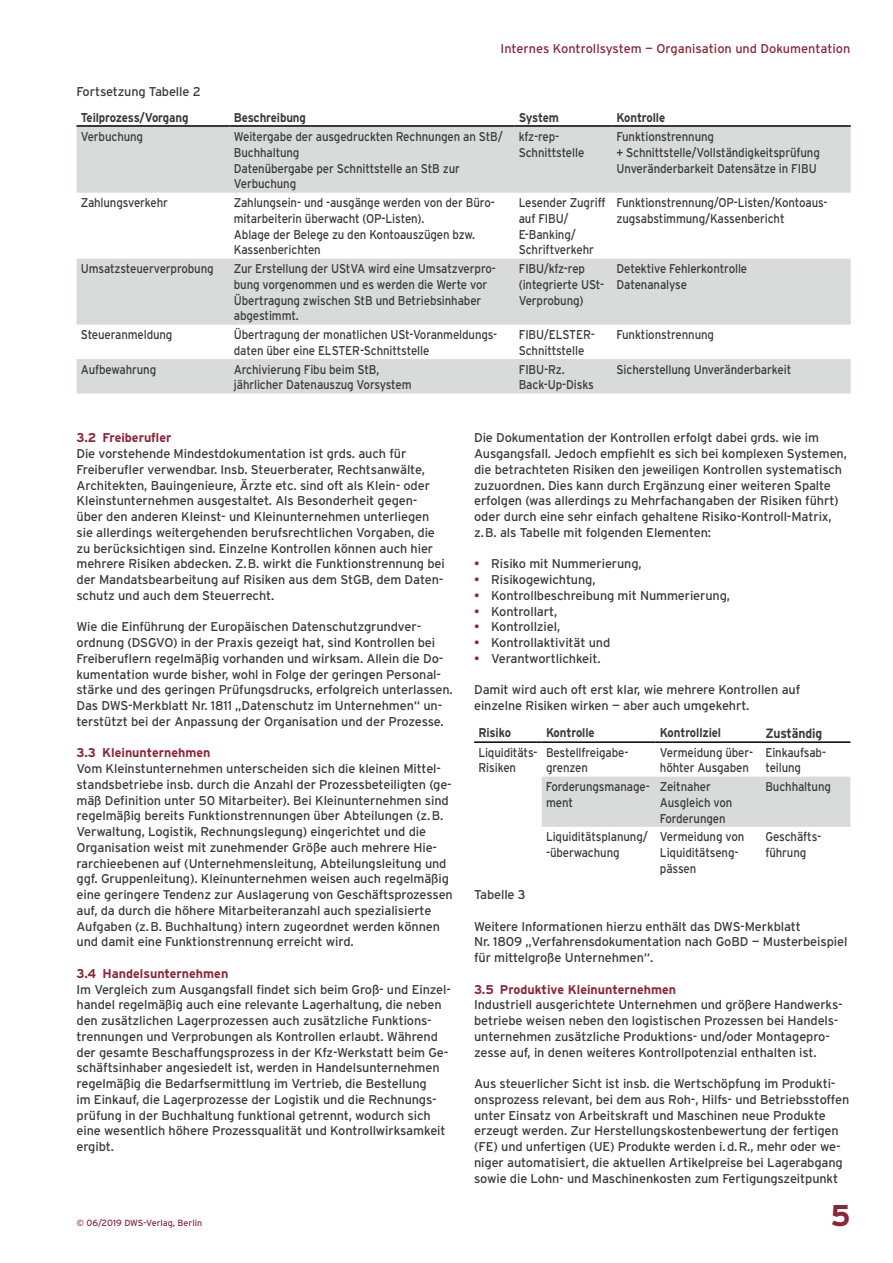
<style>
.page{position:relative;width:893px;height:1263px;background:#fff}
.page>*{position:absolute;margin:0;border:0;box-sizing:border-box;transform-origin:0 0}
.t1{font:700 30px "Interstate";color:#8a2637}
.t2{font:700 13.5px "Interstate";letter-spacing:-.01em;color:#3a3a39;scale:.9 1}
.t3{font:12.75px/15.8px "Interstate";letter-spacing:-.01em;color:#3a3a39}
.t4{font:12.75px/15.8px "Interstate";letter-spacing:-.01em;color:#3a3a39;scale:.9 1}
.t5{font:700 12.75px "Interstate";color:#8a2637}
.t6{font:700 12.75px "Interstate";letter-spacing:-.01em;color:#3a3a39;scale:.9 1}
.t7{font:12.75px "Interstate";color:#8a2637}
.t8{font:9px "Interstate";color:#8a2637}
.s1{color:#8a2637}
</style>
<div class="page">
<div style="left:542px;top:777px;width:308px;height:50px;background:#d9dada"></div>
<hr style="left:542px;top:741px;width:114px;height:2px;background:#000">
<hr style="left:656px;top:741px;width:105px;height:2px;background:#000">
<hr style="left:761px;top:741px;width:89px;height:2px;background:#000">
<hr style="left:474px;top:741px;width:68px;height:2px;background:#000">
<svg style="left:77px;top:127px;width:774px;height:266px;fill:#d9dada"></svg>
<hr style="left:77px;top:125px;width:153px;height:2px;background:#000">
<hr style="left:230px;top:125px;width:284px;height:2px;background:#000">
<hr style="left:514px;top:125px;width:98px;height:2px;background:#000">
<hr style="left:612px;top:125px;width:239px;height:2px;background:#000">
<p class="t7" style="left:501px;top:40px;width:351px">Internes Kontrollsystem — Organisation und Dokumentation</p>
<p class="t3" style="left:77px;top:83px;width:126px">Fortsetzung Tabelle 2</p>
<p class="t6" style="left:81px;top:109px;width:121px">Teilprozess/Vorgang</p>
<p class="t6" style="left:234px;top:109px;width:82px">Beschreibung</p>
<p class="t6" style="left:519px;top:109px;width:46px">System</p>
<p class="t6" style="left:617px;top:109px;width:56px">Kontrolle</p>
<p class="t4" style="left:81px;top:129px;width:71px">Verbuchung</p>
<p class="t4" style="left:234px;top:129px;width:300px">Weitergabe der ausgedruckten Rechnungen an StB/<br>Buchhaltung<br>Datenübergabe per Schnittstelle an StB zur<br>Verbuchung</p>
<p class="t4" style="left:519px;top:129px;width:74px">kfz-rep-<br>Schnittstelle</p>
<p class="t4" style="left:617px;top:129px;width:227px">Funktionstrennung<br>+ Schnittstelle/Vollständigkeitsprüfung<br>Unveränderbarkeit Datensätze in FIBU</p>
<p class="t4" style="left:81px;top:195px;width:99px">Zahlungsverkehr</p>
<p class="t4" style="left:234px;top:195px;width:291px">Zahlungsein- und -ausgänge werden von der Büro&shy;mitarbeiterin überwacht (OP-Listen).<br>Ablage der Belege zu den Kontoauszügen bzw.<br>Kassenberichten</p>
<p class="t4" style="left:519px;top:195px;width:98px">Lesender Zugriff auf FIBU/<br>E-Banking/<br>Schriftverkehr</p>
<p class="t4" style="left:617px;top:195px;width:236px">Funktionstrennung/OP-Listen/Kontoaus&shy;zugsabstimmung/Kassenbericht</p>
<p class="t4" style="left:81px;top:261px;width:149px">Umsatzsteuerverprobung</p>
<p class="t4" style="left:234px;top:261px;width:293px">Zur Erstellung der UStVA wird eine Umsatzverpro&shy;bung vorgenommen und es werden die Werte vor Übertragung zwischen StB und Betriebsinhaber abgestimmt.</p>
<p class="t4" style="left:519px;top:261px;width:97px">FIBU/kfz-rep (integrierte USt-<br>Verprobung)</p>
<p class="t4" style="left:617px;top:261px;width:147px">Detektive Fehlerkontrolle<br>Datenanalyse</p>
<p class="t4" style="left:81px;top:327px;width:103px">Steueranmeldung</p>
<p class="t4" style="left:234px;top:327px;width:293px">Übertragung der monatlichen USt-Voranmeldungs&shy;daten über eine ELSTER-Schnittstelle</p>
<p class="t4" style="left:519px;top:327px;width:86px">FIBU/ELSTER-<br>Schnittstelle</p>
<p class="t4" style="left:617px;top:327px;width:110px">Funktionstrennung</p>
<p class="t4" style="left:81px;top:361px;width:85px">Aufbewahrung</p>
<p class="t4" style="left:234px;top:361px;width:199px">Archivierung Fibu beim StB, jährlicher Datenauszug Vorsystem</p>
<p class="t4" style="left:519px;top:361px;width:85px">FIBU-Rz.<br>Back-Up-Disks</p>
<p class="t4" style="left:617px;top:361px;width:196px">Sicherstellung Unveränderbarkeit</p>
<p class="t5" style="left:77px;top:430px;width:96px">3.2 Freiberufler</p>
<p class="t3" style="left:77px;top:446px;width:370px">Die vorstehende Mindestdokumentation ist grds. auch für Freiberufler verwendbar. Insb. Steuerberater, Rechtsanwälte, Architekten, Bauingenieure, Ärzte etc. sind oft als Klein- oder Kleinstunternehmen ausgestaltet. Als Besonderheit gegen&shy;über den anderen Kleinst- und Kleinunternehmen unterliegen sie allerdings weitergehenden berufsrechtlichen Vorgaben, die zu berücksichtigen sind. Einzelne Kontrollen können auch hier mehrere Risiken abdecken. Z.B. wirkt die Funktionstrennung bei der Mandatsbearbeitung auf Risiken aus dem StGB, dem Daten&shy;schutz und auch dem Steuerrecht.</p>
<p class="t3" style="left:77px;top:619px;width:378px">Wie die Einführung der Europäischen Datenschutzgrundver&shy;ordnung (DSGVO) in der Praxis gezeigt hat, sind Kontrollen bei Freiberuflern regelmäßig vorhanden und wirksam. Allein die Do&shy;kumentation wurde bisher, wohl in Folge der geringen Personal&shy;stärke und des geringen Prüfungsdrucks, erfolgreich unterlassen.<br>Das DWS-Merkblatt Nr. 1811 „Datenschutz im Unternehmen“ un&shy;terstützt bei der Anpassung der Organisation und der Prozesse.</p>
<p class="t5" style="left:77px;top:745px;width:135px">3.3 Kleinunternehmen</p>
<p class="t3" style="left:77px;top:761px;width:378px">Vom Kleinstunternehmen unterscheiden sich die kleinen Mittel&shy;standsbetriebe insb. durch die Anzahl der Prozessbeteiligten (ge&shy;mäß Definition unter 50 Mitarbeiter). Bei Kleinunternehmen sind regelmäßig bereits Funktionstrennungen über Abteilungen (z.B.<br>Verwaltung, Logistik, Rechnungslegung) eingerichtet und die Organisation weist mit zunehmender Größe auch mehrere Hie&shy;rarchieebenen auf (Unternehmensleitung, Abteilungsleitung und ggf. Gruppenleitung). Kleinunternehmen weisen auch regelmäßig eine geringere Tendenz zur Auslagerung von Geschäftsprozessen auf, da durch die höhere Mitarbeiteranzahl auch spezialisierte Aufgaben (z.B. Buchhaltung) intern zugeordnet werden können und damit eine Funktionstrennung erreicht wird.</p>
<p class="t5" style="left:77px;top:966px;width:153px">3.4 Handelsunternehmen</p>
<p class="t3" style="left:77px;top:981px;width:376px">Im Vergleich zum Ausgangsfall findet sich beim Groß- und Einzel&shy;handel regelmäßig auch eine relevante Lagerhaltung, die neben den zusätzlichen Lagerprozessen auch zusätzliche Funktions&shy;trennungen und Verprobungen als Kontrollen erlaubt. Während der gesamte Beschaffungsprozess in der Kfz-Werkstatt beim Ge&shy;schäftsinhaber angesiedelt ist, werden in Handelsunternehmen regelmäßig die Bedarfsermittlung im Vertrieb, die Bestellung<br>im Einkauf, die Lagerprozesse der Logistik und die Rechnungs&shy;prüfung in der Buchhaltung funktional getrennt, wodurch sich eine wesentlich höhere Prozessqualität und Kontrollwirksamkeit ergibt.</p>
<p class="t8" style="left:77px;top:1217px;width:127px">© 06/2019 DWS-Verlag, Berlin</p>
<p class="t3" style="left:474px;top:430px;width:374px">Die Dokumentation der Kontrollen erfolgt dabei grds. wie im Ausgangsfall. Jedoch empfiehlt es sich bei komplexen Systemen, die betrachteten Risiken den jeweiligen Kontrollen systematisch zuzuordnen. Dies kann durch Ergänzung einer weiteren Spalte erfolgen (was allerdings zu Mehrfachangaben der Risiken führt) oder durch eine sehr einfach gehaltene Risiko-Kontroll-Matrix, z.B. als Tabelle mit folgenden Elementen:</p>
<p class="t3" style="left:474px;top:556px;width:169px"><span class="s1">•</span> Risiko mit Nummerierung,</p>
<p class="t3" style="left:474px;top:571px;width:123px"><span class="s1">•</span> Risikogewichtung,</p>
<p class="t3" style="left:474px;top:587px;width:257px"><span class="s1">•</span> Kontrollbeschreibung mit Nummerierung,</p>
<p class="t3" style="left:474px;top:603px;width:85px"><span class="s1">•</span> Kontrollart,</p>
<p class="t3" style="left:474px;top:619px;width:88px"><span class="s1">•</span> Kontrollziel,</p>
<p class="t3" style="left:474px;top:634px;width:138px"><span class="s1">•</span> Kontrollaktivität und</p>
<p class="t3" style="left:474px;top:650px;width:128px"><span class="s1">•</span> Verantwortlichkeit.</p>
<p class="t3" style="left:474px;top:682px;width:328px">Damit wird auch oft erst klar, wie mehrere Kontrollen auf einzelne Risiken wirken — aber auch umgekehrt.</p>
<p class="t6" style="left:478px;top:725px;width:38px">Risiko</p>
<p class="t6" style="left:546px;top:725px;width:56px">Kontrolle</p>
<p class="t6" style="left:660px;top:725px;width:69px">Kontrollziel</p>
<p class="t2" style="left:765px;top:725px;width:65px">Zuständig</p>
<p class="t4" style="left:478px;top:744px;width:67px">Liquiditäts-<br>Risiken</p>
<p class="t4" style="left:546px;top:744px;width:93px">Bestellfreigabe&shy;grenzen</p>
<p class="t4" style="left:660px;top:744px;width:105px">Vermeidung über&shy;höhter Ausgaben</p>
<p class="t4" style="left:765px;top:744px;width:68px">Einkaufsab&shy;teilung</p>
<p class="t4" style="left:546px;top:779px;width:117px">Forderungsmanage&shy;ment</p>
<p class="t4" style="left:660px;top:779px;width:82px">Zeitnaher<br>Ausgleich von<br>Forderungen</p>
<p class="t4" style="left:765px;top:778px;width:74px">Buchhaltung</p>
<p class="t4" style="left:546px;top:829px;width:115px">Liquiditätsplanung/ -überwachung</p>
<p class="t4" style="left:660px;top:829px;width:95px">Vermeidung von<br>Liquiditätseng&shy;pässen</p>
<p class="t4" style="left:765px;top:829px;width:62px">Geschäfts&shy;führung</p>
<p class="t3" style="left:474px;top:887px;width:53px">Tabelle 3</p>
<p class="t3" style="left:474px;top:918px;width:375px">Weitere Informationen hierzu enthält das DWS-Merkblatt<br>Nr. 1809 „Verfahrensdokumentation nach GoBD — Musterbeispiel für mittelgroße Unternehmen“.</p>
<p class="t5" style="left:474px;top:981px;width:203px">3.5 Produktive Kleinunternehmen</p>
<p class="t3" style="left:474px;top:997px;width:370px">Industriell ausgerichtete Unternehmen und größere Handwerks&shy;betriebe weisen neben den logistischen Prozessen bei Handels&shy;unternehmen zusätzliche Produktions- und/oder Montagepro&shy;zesse auf, in denen weiteres Kontrollpotenzial enthalten ist.</p>
<p class="t3" style="left:474px;top:1076px;width:377px">Aus steuerlicher Sicht ist insb. die Wertschöpfung im Produkti&shy;onsprozess relevant, bei dem aus Roh-, Hilfs- und Betriebsstoffen unter Einsatz von Arbeitskraft und Maschinen neue Produkte erzeugt werden. Zur Herstellungskostenbewertung der fertigen (FE) und unfertigen (UE) Produkte werden i.d.R., mehr oder we&shy;niger automatisiert, die aktuellen Artikelpreise bei Lagerabgang sowie die Lohn- und Maschinenkosten zum Fertigungszeitpunkt</p>
<h1 class="t1" style="left:830px;top:1197px;width:22px">5</h1>
</div>
